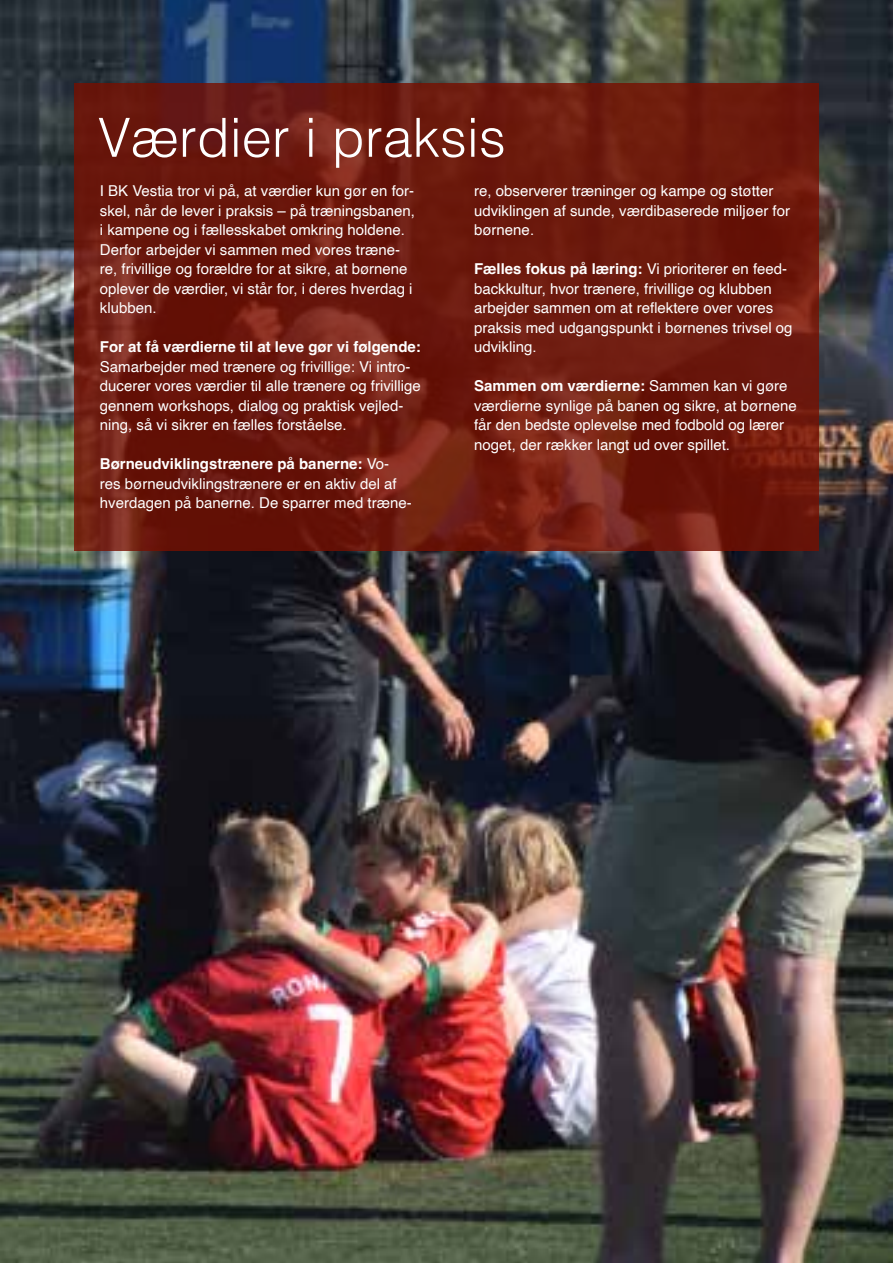
<style>
.page{position:relative;width:893px;height:1263px;background:#fff}
.page>*{position:absolute;margin:0;border:0;box-sizing:border-box;transform-origin:0 0}
.t1{font:300 54px "Helvetica";color:#fff}
.t2{font:15px/19.5px "Helvetica";color:#fff}
.t3{font:700 15px "Helvetica";color:#fff}
.s1{font-weight:700}
</style>
<div class="page">
<img style="left:0;top:0;width:893px;height:1263px">
<svg style="left:74px;top:83px;width:745px;height:468px;fill:#6a170c"></svg>
<h1 class="t1" style="left:98px;top:92px;width:409px">Værdier i praksis</h1>
<p class="t2" style="left:100px;top:182px;width:317px">I BK Vestia tror vi på, at værdier kun gør en for&shy;skel, når de lever i praksis – på træningsbanen, i kampene og i fællesskabet omkring holdene.<br>Derfor arbejder vi sammen med vores træne&shy;re, frivillige og forældre for at sikre, at børnene oplever de værdier, vi står for, i deres hverdag i klubben.</p>
<p class="t3" style="left:100px;top:338px;width:322px">For at få værdierne til at leve gør vi følgende:</p>
<p class="t2" style="left:100px;top:357px;width:322px">Samarbejder med trænere og frivillige: Vi intro&shy;ducerer vores værdier til alle trænere og frivillige gennem workshops, dialog og praktisk vejled&shy;ning, så vi sikrer en fælles forståelse.</p>
<p class="t2" style="left:100px;top:455px;width:313px"><span class="s1">Børneudviklingstrænere på banerne:</span> Vo&shy;res børneudviklingstrænere er en aktiv del af hverdagen på banerne. De sparrer med træne-</p>
<p class="t2" style="left:474px;top:182px;width:317px">re, observerer træninger og kampe og støtter udviklingen af sunde, værdibaserede miljøer for børnene.</p>
<p class="t2" style="left:474px;top:260px;width:320px"><span class="s1">Fælles fokus på læring:</span> Vi prioriterer en feed&shy;backkultur, hvor trænere, frivillige og klubben arbejder sammen om at reflektere over vores praksis med udgangspunkt i børnenes trivsel og udvikling.</p>
<p class="t2" style="left:474px;top:377px;width:324px"><span class="s1">Sammen om værdierne:</span> Sammen kan vi gøre værdierne synlige på banen og sikre, at børnene får den bedste oplevelse med fodbold og lærer noget, der rækker langt ud over spillet.</p>
</div>
